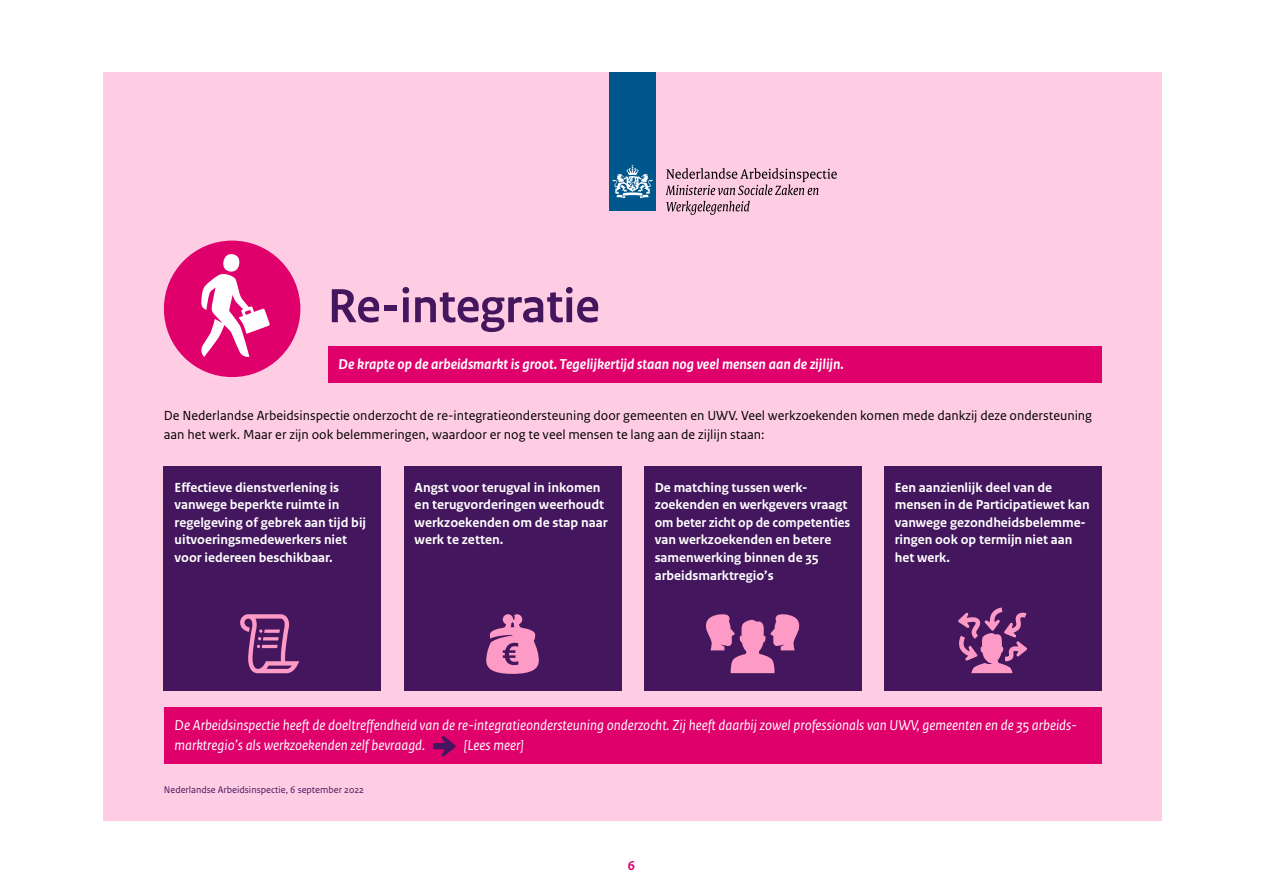
<style>
.page{position:relative;width:1263px;height:893px;background:#fff}
.page>*{position:absolute;margin:0;border:0;box-sizing:border-box;transform-origin:0 0}
.t1{font:50.25px "Rijksoverheid Sans Heading Bold 2";color:#44165d}
.t2{font:italic 15.15px/20.1px "Rijksoverheid Sans Text";color:#fff}
.t3{font:15.15px "Rijksoverheid Sans Text Bold Italic 2";color:#fff}
.t4{font:13.8px/17.5px "Rijksoverheid Sans Text Bold 2";color:#fff}
.t5{font:13.8px/18.9px "Rijksoverheid Sans Text Regular 2";color:#000}
.t6{font:700 13.5px "Rijksoverheid Sans Text";color:#e0006c}
.t7{font:10.05px "Rijksoverheid Sans Text Regular 2";color:#44165d}
</style>
<div class="page">
<div style="left:103px;top:72px;width:1059px;height:749px;background:#ffcde3"></div>
<div style="left:164px;top:466px;width:217px;height:225px;background:#44165d"></div>
<div style="left:404px;top:466px;width:217px;height:225px;background:#44165d"></div>
<div style="left:644px;top:466px;width:217px;height:225px;background:#44165d"></div>
<div style="left:884px;top:466px;width:217px;height:225px;background:#44165d"></div>
<div style="left:609px;top:72px;width:47px;height:139px;background:#00578e"></div>
<svg style="left:612px;top:165px;width:41px;height:33px"></svg>
<svg style="left:666px;top:168px;width:171px;height:27px"></svg>
<svg style="left:666px;top:201px;width:84px;height:14px"></svg>
<div style="left:164px;top:241px;width:136px;height:136px;background:#e0006c;border-radius:50%"></div>
<svg style="left:201px;top:254px;width:69px;height:103px"></svg>
<div style="left:328px;top:346px;width:773px;height:37px;background:#e0006c"></div>
<div style="left:164px;top:707px;width:937px;height:57px;background:#e0006c"></div>
<svg style="left:433px;top:736px;width:23px;height:20px"></svg>
<svg style="left:240px;top:614px;width:59px;height:59px"></svg>
<svg style="left:486px;top:614px;width:53px;height:60px"></svg>
<svg style="left:958px;top:607px;width:69px;height:66px"></svg>
<svg style="left:706px;top:614px;width:94px;height:59px"></svg>
<h1 class="t1" style="left:328px;top:278px;width:273px">Re-integratie</h1>
<p class="t3" style="left:338px;top:356px;width:507px">De krapte op de arbeidsmarkt is groot. Tegelijkertijd staan nog veel mensen aan de zijlijn.</p>
<p class="t5" style="left:164px;top:406px;width:930px">De Nederlandse Arbeidsinspectie onderzocht de re-integratieondersteuning door gemeenten en UWV. Veel werkzoekenden komen mede dankzij deze ondersteuning aan het werk. Maar er zijn ook belemmeringen, waardoor er nog te veel mensen te lang aan de zijlijn staan:</p>
<p class="t4" style="left:175px;top:479px;width:193px">Effectieve dienstverlening is vanwege beperkte ruimte in regelgeving of gebrek aan tijd bij uitvoeringsmedewerkers niet voor iedereen beschikbaar.</p>
<p class="t4" style="left:415px;top:479px;width:195px">Angst voor terugval in inkomen en terugvorderingen weerhoudt werkzoekenden om de stap naar werk te zetten.</p>
<p class="t4" style="left:655px;top:479px;width:197px">De matching tussen werk&shy;zoekenden en werkgevers vraagt om beter zicht op de competenties van werkzoekenden en betere samenwerking binnen de 35 arbeidsmarktregio’s</p>
<p class="t4" style="left:895px;top:479px;width:196px">Een aanzienlijk deel van de mensen in de Participatiewet kan vanwege gezondheidsbelemme&shy;ringen ook op termijn niet aan het werk.</p>
<p class="t2" style="left:175px;top:715px;width:904px">De Arbeidsinspectie heeft de doeltreffendheid van de re-integratieondersteuning onderzocht. Zij heeft daarbij zowel professionals van UWV, gemeenten en de 35 arbeids&shy;marktregio’s als werkzoekenden zelf bevraagd.</p>
<p class="t2" style="left:463px;top:735px;width:63px">[Lees meer]</p>
<p class="t7" style="left:164px;top:783px;width:202px">Nederlandse Arbeidsinspectie, 6 september 2022</p>
<p class="t6" style="left:628px;top:858px;width:9px">6</p>
</div>
